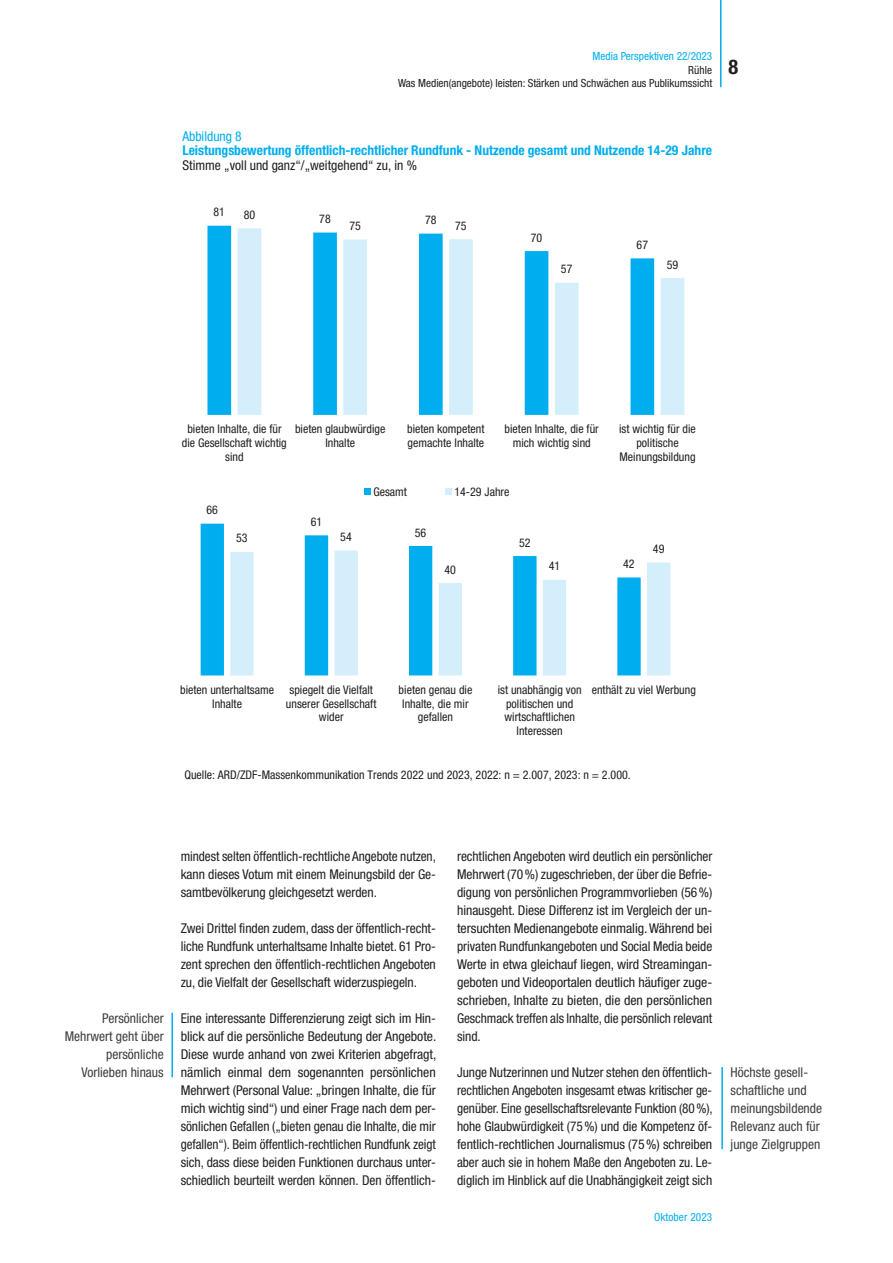
<style>
.page{position:relative;width:893px;height:1263px;background:#fff}
.page>*{position:absolute;margin:0;border:0;box-sizing:border-box;transform-origin:0 0}
.t1{font:700 condensed 20.25px "Helvetica Neue LT Std";color:#231f20}
.t2{font:condensed 13.5px/18px "Helvetica Neue LT Std";letter-spacing:-.005em;color:#231f20;text-align:justify}
.t3{font:condensed 13.5px/18px "Helvetica Neue LT Std";color:#3e3e3f;text-align:right}
.t4{font:700 condensed 13.5px "Helvetica Neue LT Std";color:#00aeef}
.t5{font:condensed 13.5px "Helvetica Neue LT Std";letter-spacing:-.005em;color:#00aeef}
.t6{font:condensed 12px/13.6px "Helvetica Neue LT Std";color:#231f20;text-align:center}
.t7{font:condensed 11.25px/13.5px "Helvetica Neue LT Std";color:#231f20;text-align:right}
.t8{font:condensed 11.25px "Helvetica Neue LT Std";color:#00aeef}
</style>
<div class="page">
<hr style="left:720px;top:0;width:1px;height:87px;background:#00aeef">
<hr style="left:171px;top:1013px;width:2px;height:64px;background:#00aeef">
<hr style="left:721px;top:1067px;width:2px;height:82px;background:#00aeef">
<svg style="left:201px;top:524px;width:232px;height:151px"></svg>
<svg style="left:230px;top:550px;width:440px;height:125px"></svg>
<svg style="left:207px;top:226px;width:31px;height:189px;fill:#00aeef"></svg>
<svg style="left:238px;top:228px;width:446px;height:187px"></svg>
<svg style="left:365px;top:489px;width:6px;height:6px"></svg>
<svg style="left:446px;top:489px;width:6px;height:6px"></svg>
<p class="t8" style="left:593px;top:50px;width:121px">Media Perspektiven 22/2023</p>
<p class="t7" style="left:398px;top:63px;width:316px">Rühle<br>Was Medien(angebote) leisten: Stärken und Schwächen aus Publikumssicht</p>
<h1 class="t1" style="left:728px;top:54px;width:11px">8</h1>
<p class="t5" style="left:182px;top:128px;width:61px">Abbildung 8</p>
<p class="t4" style="left:182px;top:142px;width:531px">Leistungsbewertung öffentlich-rechtlicher Rundfunk - Nutzende gesamt und Nutzende 14-29 Jahre</p>
<p class="t2" style="left:182px;top:156px;width:236px">Stimme „voll und ganz“/„weitgehend“ zu, in %</p>
<p class="t6" style="left:213px;top:205px;width:13px">81</p>
<p class="t6" style="left:319px;top:212px;width:13px">78</p>
<p class="t6" style="left:425px;top:213px;width:13px">78</p>
<p class="t6" style="left:531px;top:231px;width:13px">70</p>
<p class="t6" style="left:637px;top:238px;width:13px">67</p>
<p class="t6" style="left:244px;top:208px;width:13px">80</p>
<p class="t6" style="left:349px;top:219px;width:13px">75</p>
<p class="t6" style="left:455px;top:219px;width:13px">75</p>
<p class="t6" style="left:561px;top:262px;width:13px">57</p>
<p class="t6" style="left:667px;top:257px;width:13px">59</p>
<p class="t6" style="left:182px;top:422px;width:106px">bieten Inhalte, die für die Gesellschaft wichtig sind</p>
<p class="t6" style="left:295px;top:422px;width:92px">bieten glaubwürdige<br>Inhalte</p>
<p class="t6" style="left:407px;top:422px;width:79px;text-align:left">bieten kompetent gemachte Inhalte</p>
<p class="t6" style="left:505px;top:422px;width:96px">bieten Inhalte, die für mich wichtig sind</p>
<p class="t6" style="left:619px;top:422px;width:78px">ist wichtig für die politische<br>Meinungsbildung</p>
<p class="t6" style="left:373px;top:485px;width:35px">Gesamt</p>
<p class="t6" style="left:454px;top:485px;width:57px">14-29 Jahre</p>
<p class="t6" style="left:206px;top:503px;width:13px">66</p>
<p class="t6" style="left:311px;top:515px;width:13px">61</p>
<p class="t6" style="left:236px;top:531px;width:13px">53</p>
<p class="t6" style="left:340px;top:530px;width:13px">54</p>
<p class="t6" style="left:415px;top:525px;width:13px">56</p>
<p class="t6" style="left:519px;top:535px;width:13px">52</p>
<p class="t6" style="left:445px;top:562px;width:13px">40</p>
<p class="t6" style="left:549px;top:559px;width:13px">41</p>
<p class="t6" style="left:623px;top:557px;width:13px">42</p>
<p class="t6" style="left:653px;top:542px;width:13px">49</p>
<p class="t6" style="left:180px;top:683px;width:95px">bieten unterhaltsame<br>Inhalte</p>
<p class="t6" style="left:286px;top:683px;width:92px">spiegelt die Vielfalt unserer Gesellschaft wider</p>
<p class="t6" style="left:399px;top:683px;width:75px">bieten genau die<br>Inhalte, die mir gefallen</p>
<p class="t6" style="left:498px;top:683px;width:85px">ist unabhängig von politischen und wirtschaftlichen<br>Interessen</p>
<p class="t6" style="left:592px;top:683px;width:106px">enthält zu viel Werbung</p>
<p class="t6" style="left:184px;top:768px;width:448px">Quelle: ARD/ZDF-Massenkommunikation Trends 2022 und 2023, 2022: n = 2.007, 2023: n = 2.000.</p>
<p class="t3" style="left:65px;top:1009px;width:100px">Persönlicher<br>Mehrwert geht über persönliche<br>Vorlieben hinaus</p>
<p class="t2" style="left:181px;top:847px;width:257px">mindest selten öffentlich-rechtliche Angebote nutzen, kann dieses Votum mit einem Meinungsbild der Ge&shy;samtbevölkerung gleichgesetzt werden.</p>
<p class="t2" style="left:181px;top:919px;width:257px">Zwei Drittel finden zudem, dass der öffentlich-recht&shy;liche Rundfunk unterhaltsame Inhalte bietet. 61 Pro&shy;zent sprechen den öffentlich-rechtlichen Angeboten zu, die Vielfalt der Gesellschaft widerzuspiegeln.</p>
<p class="t2" style="left:181px;top:1009px;width:257px">Eine interessante Differenzierung zeigt sich im Hin&shy;blick auf die persönliche Bedeutung der Angebote.<br>Diese wurde anhand von zwei Kriterien abgefragt, nämlich einmal dem sogenannten persönlichen Mehrwert (Personal Value: „bringen Inhalte, die für mich wichtig sind“) und einer Frage nach dem per&shy;sönlichen Gefallen („bieten genau die Inhalte, die mir gefallen“). Beim öffentlich-rechtlichen Rundfunk zeigt sich, dass diese beiden Funktionen durchaus unter&shy;schiedlich beurteilt werden können. Den öffentlich--</p>
<p class="t2" style="left:457px;top:847px;width:257px">rechtlichen Angeboten wird deutlich ein persönlicher Mehrwert (70%) zugeschrieben, der über die Befrie&shy;digung von persönlichen Programmvorlieben (56%) hinausgeht. Diese Differenz ist im Vergleich der un&shy;tersuchten Medienangebote einmalig. Während bei privaten Rundfunkangeboten und Social Media beide Werte in etwa gleichauf liegen, wird Streamingan&shy;geboten und Videoportalen deutlich häufiger zuge&shy;schrieben, Inhalte zu bieten, die den persönlichen Geschmack treffen als Inhalte, die persönlich relevant sind.</p>
<p class="t2" style="left:457px;top:1063px;width:257px;text-align:left">Junge Nutzerinnen und Nutzer stehen den öffentlich-- rechtlichen Angeboten insgesamt etwas kritischer ge&shy;genüber. Eine gesellschaftsrelevante Funktion (80%), hohe Glaubwürdigkeit (75%) und die Kompetenz öf&shy;fentlich-rechtlichen Journalismus (75%) schreiben aber auch sie in hohem Maße den Angeboten zu. Le&shy;diglich im Hinblick auf die Unabhängigkeit zeigt sich</p>
<p class="t8" style="left:654px;top:1211px;width:60px">Oktober 2023</p>
<p class="t3" style="left:731px;top:1063px;width:93px;text-align:left">Höchste gesell&shy;schaftliche und meinungsbildende<br>Relevanz auch für junge Zielgruppen</p>
</div>
